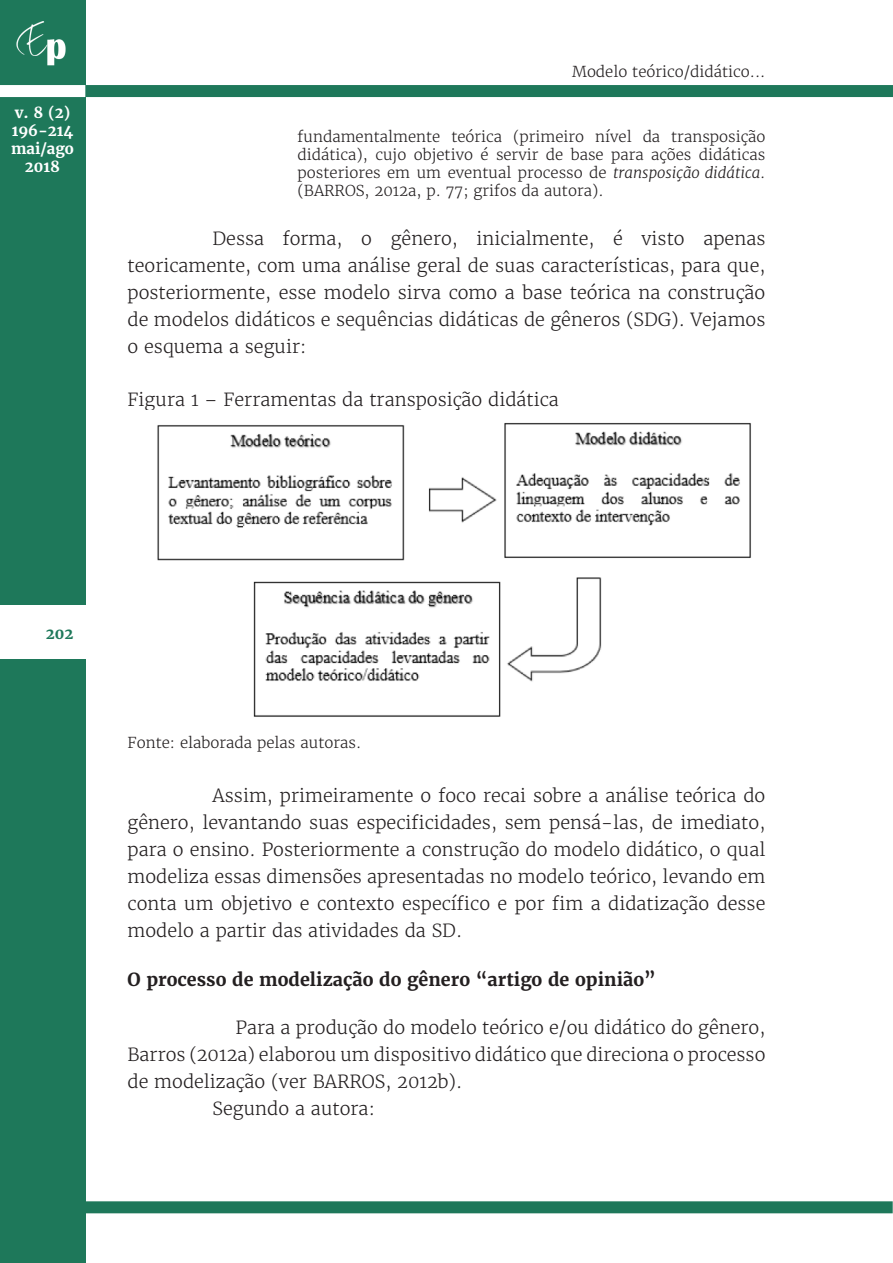
<style>
.page{position:relative;width:893px;height:1263px;background:#fff}
.page>*{position:absolute;margin:0;border:0;box-sizing:border-box;transform-origin:0 0}
.Corpo_do_artigo{font:300 18px/27px "Merriweather";color:#231f20;text-align:justify}
.Título_de_seção_prim{font:700 18px "Merriweather";color:#231f20}
.Título_de_quadro_fig{font:300 18px "Merriweather";color:#231f20}
.Citação__4L{font:300 15px/18px "Merriweather";color:#231f20;text-align:justify}
.Fonte_de_quadro{font:300 15px "Merriweather";color:#231f20}
.t1{font:700 15px/18px "Merriweather";color:#fff;text-align:center}
.t2{font:700 15px "Merriweather";color:#1e785a}
.s1{font-style:italic}
</style>
<div class="page">
<div style="left:0;top:0;width:85px;height:1263px;background:#1e785a"></div>
<img style="left:16px;top:21px;width:50px;height:45px">
<div style="left:85px;top:85px;width:808px;height:12px;background:#1e785a"></div>
<div style="left:0;top:85px;width:85px;height:12px;background:#fff"></div>
<div style="left:0;top:605px;width:85px;height:53px;background:#fff"></div>
<div style="left:84px;top:1201px;width:809px;height:12px;background:#1e785a"></div>
<img style="left:157px;top:423px;width:594px;height:294px">
<p class="t1" style="left:11px;top:103px;width:64px">v. 8 (2)<br>196-214 mai/ago<br>2018</p>
<p class="Citação__4L" style="left:572px;top:63px;width:195px">Modelo teórico/didático...</p>
<p class="Citação__4L" style="left:298px;top:128px;width:469px">fundamentalmente teórica (primeiro nível da transposição didática), cujo objetivo é servir de base para ações didáticas posteriores em um eventual processo de <span class="s1">transposição didática</span>. (BARROS, 2012a, p. 77; grifos da autora).</p>
<p class="Corpo_do_artigo" style="left:128px;top:225px;width:639px;text-indent:85px">Dessa forma, o gênero, inicialmente, é visto apenas teoricamente, com uma análise geral de suas características, para que, posteriormente, esse modelo sirva como a base teórica na construção de modelos didáticos e sequências didáticas de gêneros (SDG). Vejamos o esquema a seguir:</p>
<p class="Título_de_quadro_fig" style="left:128px;top:389px;width:433px">Figura 1 – Ferramentas da transposição didática</p>
<p class="t2" style="left:46px;top:624px;width:29px">202</p>
<p class="Fonte_de_quadro" style="left:128px;top:734px;width:235px">Fonte: elaborada pelas autoras.</p>
<p class="Corpo_do_artigo" style="left:128px;top:782px;width:639px;text-indent:85px">Assim, primeiramente o foco recai sobre a análise teórica do gênero, levantando suas especificidades, sem pensá-las, de imediato, para o ensino. Posteriormente a construção do modelo didático, o qual modeliza essas dimensões apresentadas no modelo teórico, levando em conta um objetivo e contexto específico e por fim a didatização desse modelo a partir das atividades da SD.</p>
<p class="Título_de_seção_prim" style="left:128px;top:968px;width:530px">O processo de modelização do gênero “artigo de opinião”</p>
<p class="Corpo_do_artigo" style="left:128px;top:1014px;width:639px;text-indent:108px">Para a produção do modelo teórico e/ou didático do gênero, Barros (2012a) elaborou um dispositivo didático que direciona o processo de modelização (ver BARROS, 2012b).</p>
<p class="Corpo_do_artigo" style="left:213px;top:1095px;width:164px">Segundo a autora:</p>
</div>
